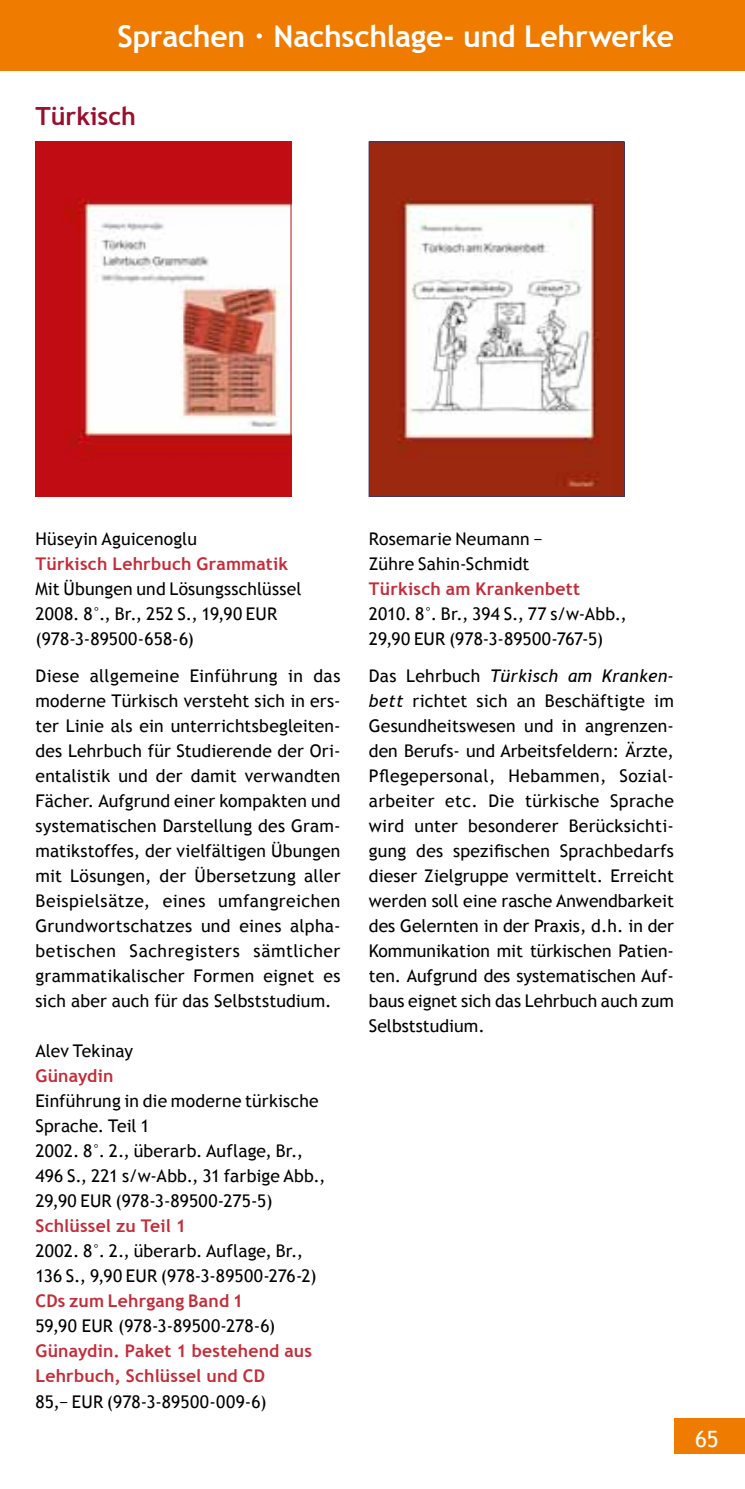
<style>
.page{position:relative;width:745px;height:1489px;background:#fff}
.page>*{position:absolute;margin:0;border:0;box-sizing:border-box;transform-origin:0 0}
.t1{font:700 30px "Trebuchet MS";letter-spacing:-.01em;color:#fff}
.t2{font:700 25px "Trebuchet MS";color:#9a0f2d}
.t3{font:22.5px "Trebuchet MS";color:#fff}
.t4{font:17.5px/25px "Trebuchet MS";letter-spacing:.005em;color:#000}
.t5{font:700 17.5px/25px "Trebuchet MS";letter-spacing:.015em;color:#c42c39}
.s1{font-style:italic}
</style>
<div class="page">
<div style="left:0;top:0;width:744px;height:71px;background:#ef7c00"></div>
<div style="left:673px;top:1417px;width:71px;height:36px;background:#ef7c00"></div>
<img style="left:37px;top:144px;width:252px;height:350px">
<div style="left:35px;top:142px;width:256px;height:354px;border:1px solid #c10e12"></div>
<img style="left:371px;top:144px;width:251px;height:350px">
<div style="left:369px;top:142px;width:255px;height:354px;border:1px solid #3f356d"></div>
<h1 class="t1" style="left:117px;top:17px;width:557px">Sprachen · Nachschlage- und Lehrwerke</h1>
<h2 class="t2" style="left:35px;top:100px;width:102px">Türkisch</h2>
<p class="t4" style="left:35px;top:526px;width:163px">Hüseyin Aguicenoglu</p>
<p class="t5" style="left:35px;top:551px;width:254px">Türkisch Lehrbuch Grammatik</p>
<p class="t4" style="left:35px;top:576px;width:267px">Mit Übungen und Lösungsschlüssel<br>2008. 8°., Br., 252 S., 19,90 EUR (978-3-89500-658-6)</p>
<p class="t4" style="left:35px;top:663px;width:306px;text-align:justify">Diese allgemeine Einführung in das moderne Türkisch versteht sich in ers&shy;ter Linie als ein unterrichtsbegleiten&shy;des Lehrbuch für Studierende der Ori&shy;entalistik und der damit verwandten Fächer. Aufgrund einer kompakten und systematischen Darstellung des Gram&shy;matikstoffes, der vielfältigen Übungen mit Lösungen, der Übersetzung aller Beispielsätze, eines umfangreichen Grundwortschatzes und eines alpha&shy;betischen Sachregisters sämtlicher grammatikalischer Formen eignet es sich aber auch für das Selbststudium.</p>
<p class="t4" style="left:35px;top:1038px;width:99px">Alev Tekinay</p>
<p class="t5" style="left:35px;top:1063px;width:79px">Günaydin</p>
<p class="t4" style="left:35px;top:1088px;width:291px">Einführung in die moderne türkische<br>Sprache. Teil 1<br>2002. 8°. 2., überarb. Auflage, Br.,<br>496 S., 221 s/w-Abb., 31 farbige Abb.,<br>29,90 EUR (978-3-89500-275-5)</p>
<p class="t5" style="left:35px;top:1213px;width:152px">Schlüssel zu Teil 1</p>
<p class="t4" style="left:35px;top:1238px;width:282px">2002. 8°. 2., überarb. Auflage, Br.,<br>136 S., 9,90 EUR (978-3-89500-276-2)</p>
<p class="t5" style="left:35px;top:1288px;width:209px">CDs zum Lehrgang Band 1</p>
<p class="t4" style="left:35px;top:1313px;width:241px">59,90 EUR (978-3-89500-278-6)</p>
<p class="t5" style="left:35px;top:1338px;width:278px">Günaydin. Paket 1 bestehend aus<br>Lehrbuch, Schlüssel und CD</p>
<p class="t4" style="left:35px;top:1388px;width:232px">85,− EUR (978-3-89500-009-6)</p>
<p class="t4" style="left:369px;top:526px;width:175px">Rosemarie Neumann −<br>Zühre Sahin-Schmidt</p>
<p class="t5" style="left:369px;top:576px;width:212px">Türkisch am Krankenbett</p>
<p class="t4" style="left:369px;top:601px;width:259px">2010. 8°. Br., 394 S., 77 s/w-Abb.,<br>29,90 EUR (978-3-89500-767-5)</p>
<p class="t4" style="left:368px;top:663px;width:306px;text-align:justify">Das Lehrbuch <span class="s1">Türkisch am Kranken&shy;bett</span> richtet sich an Beschäftigte im Gesundheitswesen und in angrenzen&shy;den Berufs- und Arbeitsfeldern: Ärzte, Pflegepersonal, Hebammen, Sozial&shy;arbeiter etc. Die türkische Sprache wird unter besonderer Berücksichti&shy;gung des spezifischen Sprachbedarfs dieser Zielgruppe vermittelt. Erreicht werden soll eine rasche Anwendbarkeit des Gelernten in der Praxis, d.h. in der Kommunikation mit türkischen Patien&shy;ten. Aufgrund des systematischen Auf&shy;baus eignet sich das Lehrbuch auch zum Selbststudium.</p>
<p class="t3" style="left:694px;top:1425px;width:25px">65</p>
</div>
